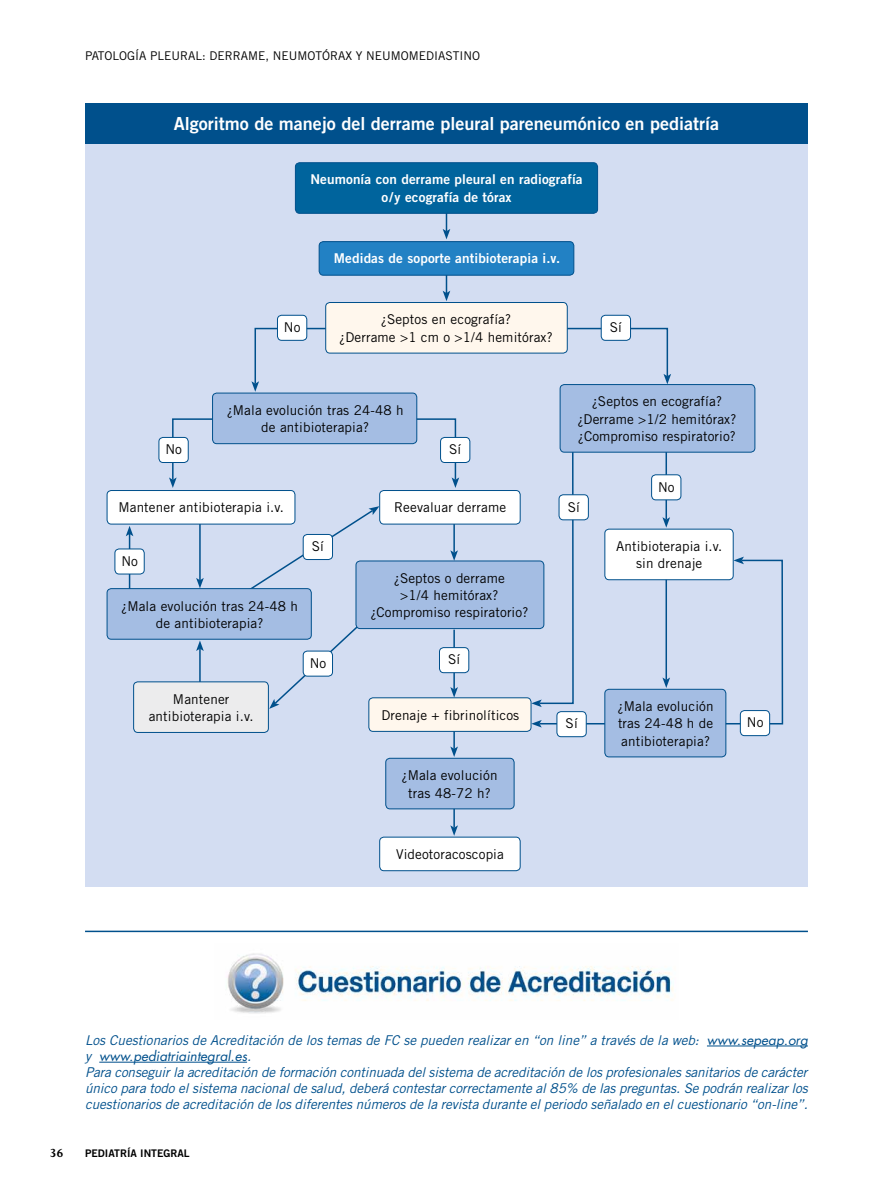
<style>
.page{position:relative;width:893px;height:1191px;background:#fff}
.page>*{position:absolute;margin:0;border:0;box-sizing:border-box;transform-origin:0 0}
.t1{font:18px "Trade Gothic Bold Two";color:#fff}
.t2{font:13.5px/17.2px "Trade Gothic";letter-spacing:.01em;color:#000;text-align:center}
.t3{font:italic 13.5px/16.2px "Trade Gothic";color:#00508c;text-align:justify}
.t4{font:13.5px/17.2px "Trade Gothic Bold Two";letter-spacing:.01em;color:#fff;text-align:center}
.t5{font:italic 13.5px "Futura";color:#00508c}
.t6{font:700 13.5px "Joanna MT Std";color:#000}
.t7{font:12px "Trade Gothic";color:#000}
.t8{font:10.5px "Trade Gothic Bold Two";color:#000}
.s1{font-family:"Futura"}
.s2{font-family:"Trade Gothic"}
</style>
<div class="page">
<div style="left:85px;top:140px;width:723px;height:746px;background:#d3ddf2"></div>
<div style="left:85px;top:103px;width:723px;height:40px;background:#00508c"></div>
<hr style="left:446px;top:198px;width:1px;height:33px;background:#00508c">
<svg style="left:443px;top:229px;width:7px;height:10px"></svg>
<hr style="left:446px;top:260px;width:1px;height:33px;background:#00508c">
<svg style="left:443px;top:291px;width:7px;height:10px"></svg>
<hr style="left:199px;top:520px;width:2px;height:60px;background:#00508c">
<svg style="left:196px;top:578px;width:8px;height:10px"></svg>
<hr style="left:453px;top:493px;width:2px;height:59px;background:#00508c">
<svg style="left:450px;top:550px;width:8px;height:11px"></svg>
<hr style="left:453px;top:629px;width:2px;height:60px;background:#00508c">
<svg style="left:450px;top:687px;width:8px;height:10px"></svg>
<hr style="left:453px;top:715px;width:2px;height:34px;background:#00508c">
<svg style="left:450px;top:746px;width:8px;height:11px"></svg>
<hr style="left:453px;top:794px;width:2px;height:33px;background:#00508c">
<svg style="left:450px;top:825px;width:8px;height:11px"></svg>
<hr style="left:129px;top:534px;width:1px;height:60px;background:#00508c">
<svg style="left:126px;top:526px;width:7px;height:10px"></svg>
<hr style="left:199px;top:648px;width:2px;height:42px;background:#00508c">
<svg style="left:196px;top:640px;width:8px;height:11px"></svg>
<svg style="left:269px;top:623px;width:92px;height:86px"></svg>
<svg style="left:246px;top:506px;width:133px;height:86px"></svg>
<svg style="left:531px;top:436px;width:253px;height:291px"></svg>
<svg style="left:251px;top:327px;width:420px;height:65px"></svg>
<svg style="left:169px;top:477px;width:8px;height:11px"></svg>
<svg style="left:452px;top:477px;width:7px;height:11px"></svg>
<div style="left:295px;top:163px;width:303px;height:50px;background:#00649d;border-radius:4px"></div>
<div style="left:295px;top:162px;width:303px;height:51px;border:1px solid #00508c;border-radius:4px"></div>
<div style="left:319px;top:242px;width:255px;height:33px;background:#2281c4;border-radius:4px"></div>
<div style="left:319px;top:241px;width:255px;height:34px;border:1px solid #00508c;border-radius:4px"></div>
<div style="left:107px;top:490px;width:188px;height:34px;background:#fff;border-radius:4px"></div>
<div style="left:107px;top:490px;width:188px;height:34px;border:1px solid #00508c;border-radius:4px"></div>
<div style="left:605px;top:529px;width:128px;height:51px;background:#fff;border-radius:4px"></div>
<div style="left:605px;top:529px;width:128px;height:51px;border:1px solid #00508c;border-radius:4px"></div>
<div style="left:380px;top:837px;width:140px;height:33px;background:#fff;border-radius:4px"></div>
<div style="left:379px;top:837px;width:141px;height:34px;border:1px solid #00508c;border-radius:4px"></div>
<div style="left:380px;top:490px;width:140px;height:34px;background:#fff;border-radius:4px"></div>
<div style="left:379px;top:490px;width:141px;height:34px;border:1px solid #00508c;border-radius:4px"></div>
<div style="left:605px;top:689px;width:121px;height:68px;background:#a4bde3;border-radius:4px"></div>
<div style="left:605px;top:689px;width:121px;height:68px;border:1px solid #00508c;border-radius:4px"></div>
<div style="left:326px;top:302px;width:241px;height:51px;background:#fff7ed;border-radius:4px"></div>
<div style="left:325px;top:302px;width:242px;height:51px;border:1px solid #00508c;border-radius:4px"></div>
<div style="left:213px;top:393px;width:204px;height:51px;background:#a4bde3;border-radius:4px"></div>
<div style="left:212px;top:393px;width:205px;height:51px;border:1px solid #00508c;border-radius:4px"></div>
<div style="left:107px;top:588px;width:204px;height:51px;background:#a4bde3;border-radius:4px"></div>
<div style="left:107px;top:588px;width:205px;height:51px;border:1px solid #00508c;border-radius:4px"></div>
<div style="left:560px;top:384px;width:195px;height:68px;background:#a4bde3;border-radius:4px"></div>
<div style="left:560px;top:384px;width:195px;height:68px;border:1px solid #00508c;border-radius:4px"></div>
<div style="left:386px;top:758px;width:128px;height:51px;background:#a4bde3;border-radius:4px"></div>
<div style="left:386px;top:758px;width:128px;height:51px;border:1px solid #00508c;border-radius:4px"></div>
<div style="left:369px;top:698px;width:162px;height:33px;background:#fff7ed;border-radius:4px"></div>
<div style="left:369px;top:697px;width:162px;height:34px;border:1px solid #00508c;border-radius:4px"></div>
<div style="left:134px;top:682px;width:134px;height:50px;background:#ececed;border-radius:4px"></div>
<div style="left:133px;top:681px;width:136px;height:51px;border:1px solid #00508c;border-radius:4px"></div>
<div style="left:557px;top:711px;width:29px;height:25px;background:#fff;border-radius:4px"></div>
<div style="left:557px;top:711px;width:29px;height:26px;border:1px solid #00508c;border-radius:4px"></div>
<div style="left:601px;top:315px;width:29px;height:25px;background:#fff;border-radius:4px"></div>
<div style="left:601px;top:315px;width:30px;height:25px;border:1px solid #00508c;border-radius:4px"></div>
<div style="left:441px;top:437px;width:29px;height:25px;background:#fff;border-radius:4px"></div>
<div style="left:440px;top:437px;width:30px;height:26px;border:1px solid #00508c;border-radius:4px"></div>
<div style="left:303px;top:534px;width:29px;height:25px;background:#fff;border-radius:4px"></div>
<div style="left:303px;top:534px;width:30px;height:26px;border:1px solid #00508c;border-radius:4px"></div>
<div style="left:559px;top:495px;width:29px;height:25px;background:#fff;border-radius:4px"></div>
<div style="left:559px;top:494px;width:30px;height:26px;border:1px solid #00508c;border-radius:4px"></div>
<div style="left:439px;top:647px;width:30px;height:25px;background:#fff;border-radius:4px"></div>
<div style="left:439px;top:647px;width:30px;height:26px;border:1px solid #00508c;border-radius:4px"></div>
<div style="left:277px;top:315px;width:30px;height:25px;background:#fff;border-radius:4px"></div>
<div style="left:277px;top:315px;width:30px;height:25px;border:1px solid #00508c;border-radius:4px"></div>
<div style="left:303px;top:651px;width:29px;height:25px;background:#fff;border-radius:4px"></div>
<div style="left:303px;top:651px;width:30px;height:25px;border:1px solid #00508c;border-radius:4px"></div>
<div style="left:115px;top:549px;width:29px;height:25px;background:#fff;border-radius:4px"></div>
<div style="left:115px;top:549px;width:29px;height:25px;border:1px solid #00508c;border-radius:4px"></div>
<div style="left:159px;top:437px;width:29px;height:25px;background:#fff;border-radius:4px"></div>
<div style="left:159px;top:437px;width:29px;height:26px;border:1px solid #00508c;border-radius:4px"></div>
<div style="left:652px;top:475px;width:29px;height:25px;background:#fff;border-radius:4px"></div>
<div style="left:651px;top:474px;width:30px;height:26px;border:1px solid #00508c;border-radius:4px"></div>
<div style="left:740px;top:710px;width:30px;height:25px;background:#fff;border-radius:4px"></div>
<div style="left:740px;top:710px;width:30px;height:26px;border:1px solid #00508c;border-radius:4px"></div>
<div style="left:356px;top:561px;width:188px;height:67px;background:#a4bde3;border-radius:4px"></div>
<div style="left:356px;top:561px;width:188px;height:68px;border:1px solid #00508c;border-radius:4px"></div>
<hr style="left:707px;top:1045px;width:101px;height:1px;background:#00508c">
<hr style="left:99px;top:1061px;width:148px;height:1px;background:#00508c">
<img style="left:227px;top:953px;width:446px;height:61px">
<hr style="left:85px;top:930px;width:723px;height:2px;background:#00508c">
<p class="t7" style="left:85px;top:49px;width:397px">Patología pleural: derrame, neumotórax y neumomediastino</p>
<h1 class="t1" style="left:174px;top:113px;width:546px">Algoritmo de manejo del derrame pleural pareneumónico en pediatría</h1>
<p class="t4" style="left:310px;top:171px;width:274px">Neumonía con derrame pleural en radiografía o/y ecografía de tórax</p>
<p class="t2" style="left:284px;top:318px;width:18px">No</p>
<p class="t4" style="left:334px;top:249px;width:228px">Medidas de soporte antibioterapia i.v.</p>
<p class="t2" style="left:339px;top:311px;width:215px">¿Septos en ecografía?<br>¿Derrame &gt;1 cm o &gt;1/4 hemitórax?</p>
<p class="t2" style="left:610px;top:318px;width:14px">Sí</p>
<p class="t2" style="left:165px;top:441px;width:18px">No</p>
<p class="t2" style="left:227px;top:401px;width:178px">¿Mala evolución tras 24-48 h de antibioterapia?</p>
<p class="t2" style="left:449px;top:441px;width:14px">Sí</p>
<p class="t2" style="left:118px;top:499px;width:167px">Mantener antibioterapia i.v.</p>
<p class="t2" style="left:121px;top:552px;width:18px">No</p>
<p class="t2" style="left:121px;top:597px;width:178px">¿Mala evolución tras 24-48 h de antibioterapia?</p>
<p class="t2" style="left:149px;top:690px;width:106px">Mantener antibioterapia i.v.</p>
<p class="t2" style="left:312px;top:538px;width:14px">Sí</p>
<p class="t2" style="left:310px;top:654px;width:18px">No</p>
<p class="t2" style="left:394px;top:499px;width:114px">Reevaluar derrame</p>
<p class="t2" style="left:370px;top:569px;width:160px">¿Septos o derrame<br>&gt;1/4 hemitórax? ¿Compromiso respiratorio?</p>
<p class="t2" style="left:448px;top:651px;width:14px">Sí</p>
<p class="t2" style="left:381px;top:706px;width:139px">Drenaje + fibrinolíticos</p>
<p class="t2" style="left:402px;top:766px;width:98px">¿Mala evolución tras 48-72 h?</p>
<p class="t2" style="left:396px;top:845px;width:109px">Videotoracoscopia</p>
<p class="t2" style="left:577px;top:393px;width:160px">¿Septos en ecografía? ¿Derrame &gt;1/2 hemitórax? ¿Compromiso respiratorio?</p>
<p class="t2" style="left:568px;top:498px;width:14px">Sí</p>
<p class="t2" style="left:658px;top:478px;width:18px">No</p>
<p class="t2" style="left:616px;top:537px;width:108px">Antibioterapia i.v. sin drenaje</p>
<p class="t2" style="left:566px;top:715px;width:14px">Sí</p>
<p class="t2" style="left:618px;top:697px;width:98px;text-align:justify">¿Mala evolución tras 24-48 h de antibioterapia?</p>
<p class="t2" style="left:747px;top:714px;width:18px">No</p>
<p class="t3" style="left:85px;top:1031px;width:724px">Los Cuestionarios de Acreditación de los temas de FC se pueden realizar en “on line” a través de la web: <span class="s1">www.sepeap.org</span></p>
<p class="t5" style="left:85px;top:1047px;width:168px"><span class="s2">y</span> www.pediatriaintegral.es<span class="s2">.</span></p>
<p class="t3" style="left:85px;top:1064px;width:724px">Para conseguir la acreditación de formación continuada del sistema de acreditación de los profesionales sanitarios de carácter único para todo el sistema nacional de salud, deberá contestar correctamente al 85% de las preguntas. Se podrán realizar los cuestionarios de acreditación de los diferentes números de la revista durante el periodo señalado en el cuestionario “on-line”.</p>
<p class="t6" style="left:49px;top:1145px;width:16px">36</p>
<p class="t8" style="left:85px;top:1146px;width:106px">PEDIATRÍA INTEGRAL</p>
</div>
